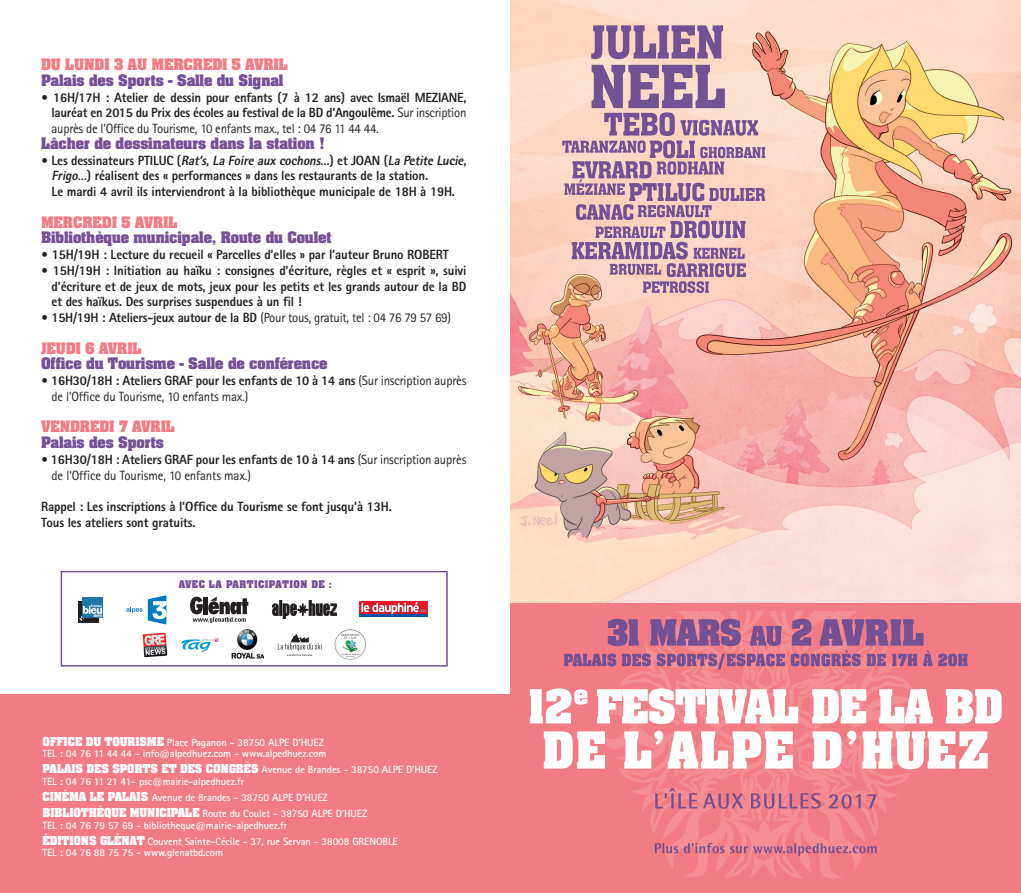
<style>
.page{position:relative;width:1021px;height:893px;background:#fff}
.page>*{position:absolute;margin:0;border:0;box-sizing:border-box;transform-origin:0 0}
.t1{font:700 13.5px "Aachen";letter-spacing:-.01em;color:#745095}
.t2{font:700 13.5px "Aachen";letter-spacing:-.01em;color:#f27b84}
.t3{font:800 13.35px/15.8px "Rotis Sans Serif";letter-spacing:-.01em;color:#231f20;text-align:justify;scale:.96 1}
.t4{font:13.35px/15.8px "Rotis Sans Serif";letter-spacing:-.015em;color:#231f20;scale:.96 1}
.t5{font:700 10.5px/11.7px "Rotis Sans Serif";letter-spacing:-.01em;color:#fff}
.t6{font:700 9px "Aachen";letter-spacing:.05em;color:#745095}
.s1{font-weight:400}
.s2{font-style:italic}
.s3{font-weight:800}
.s4{font-family:"Aachen"}
</style>
<div class="page">
<div style="left:510px;top:563px;width:510px;height:330px;background:#f27b84"></div>
<div style="left:0;top:694px;width:510px;height:199px;background:#f27b84"></div>
<svg style="left:615px;top:611px;width:317px;height:267px"></svg>
<svg style="left:530px;top:688px;width:471px;height:36px"></svg>
<svg style="left:543px;top:731px;width:444px;height:38px"></svg>
<svg style="left:564px;top:619px;width:403px;height:50px"></svg>
<svg style="left:655px;top:843px;width:221px;height:13px"></svg>
<svg style="left:655px;top:788px;width:221px;height:21px"></svg>
<svg style="left:61px;top:571px;width:387px;height:96px"></svg>
<svg style="left:181px;top:638px;width:37px;height:14px"></svg>
<svg style="left:278px;top:634px;width:44px;height:22px"></svg>
<img style="left:142px;top:633px;width:26px;height:23px">
<img style="left:237px;top:630px;width:22px;height:20px">
<img style="left:231px;top:651px;width:33px;height:9px">
<svg style="left:190px;top:597px;width:58px;height:26px"></svg>
<img style="left:78px;top:598px;width:25px;height:24px">
<svg style="left:126px;top:607px;width:16px;height:6px"></svg>
<svg style="left:148px;top:595px;width:18px;height:29px"></svg>
<svg style="left:360px;top:601px;width:68px;height:13px"></svg>
<hr style="left:360px;top:614px;width:68px;height:3px;background:#0157a5">
<svg style="left:361px;top:602px;width:65px;height:13px"></svg>
<img style="left:272px;top:601px;width:65px;height:18px">
<img style="left:334px;top:628px;width:32px;height:32px">
<img style="left:510px;top:0;width:510px;height:602px">
<svg style="left:591px;top:25px;width:132px;height:34px;background:#a884a5"></svg>
<svg style="left:562px;top:65px;width:203px;height:228px;background:#cba6b2"></svg>
<p class="t2" style="left:41px;top:55px;width:248px">DU LUNDI 3 AU MERCREDI 5 AVRIL</p>
<p class="t1" style="left:41px;top:70px;width:244px">Palais des Sports - Salle du Signal</p>
<p class="t3" style="left:52px;top:89px;width:434px;text-indent:-10px">• 16H/17H : Atelier de dessin pour enfants (7 à 12 ans) avec Ismaël MEZIANE, lauréat en 2015 du Prix des écoles au festival de la BD d’Angoulême. <span class="s1">Sur inscription auprès de l’Office du Tourisme, 10 enfants max., tel : 04 76 11 44 44.</span></p>
<p class="t1" style="left:41px;top:133px;width:285px">Lâcher de dessinateurs dans la station !</p>
<p class="t3" style="left:52px;top:152px;width:433px;text-align:left;text-indent:-10px">• Le s d e s s i n a te u r s PT I L U C ( <span class="s2">Rat’s</span>, <span class="s2">La Foire aux cochons</span>… ) e t J OA N ( <span class="s2">La Petite Lucie</span>,<br><span class="s2">Frigo</span>…) réalisent des « performances » dans les restaurants de la station.<br>Le mardi 4 avril ils interviendront à la bibliothèque municipale de 18H à 19H.</p>
<p class="t2" style="left:41px;top:212px;width:138px">MERCREDI 5 AVRIL</p>
<p class="t1" style="left:41px;top:228px;width:292px">Bibliothèque municipale, Route du Coulet</p>
<p class="t3" style="left:41px;top:247px;width:426px">• 15H/19H : Lecture du recueil « Parcelles d’elles » par l’auteur Bruno ROBERT</p>
<p class="t3" style="left:52px;top:262px;width:434px;text-indent:-10px">• 15H/19H : Initiation au haïku : consignes d’écriture, règles et « esprit », suivi d’écriture et de jeux de mots, jeux pour les petits et les grands autour de la BD et des haïkus. Des surprises suspendues à un fil !</p>
<p class="t3" style="left:41px;top:310px;width:428px">• 15H/19H : Ateliers-jeux autour de la BD <span class="s1">(Pour tous, gratuit, tel : 04 76 79 57 69)</span></p>
<p class="t2" style="left:41px;top:338px;width:102px">JEUDI 6 AVRIL</p>
<p class="t1" style="left:41px;top:354px;width:288px">Office du Tourisme - Salle de conférence</p>
<p class="t4" style="left:52px;top:373px;width:433px;text-indent:-10px"><span class="s3">• 16H30/18H : Ateliers GRAF pour les enfants de 10 à 14 ans</span> (Sur inscription auprès de l’Office du Tourisme, 10 enfants max.)</p>
<p class="t2" style="left:41px;top:417px;width:136px">VENDREDI 7 AVRIL</p>
<p class="t1" style="left:41px;top:433px;width:124px">Palais des Sports</p>
<p class="t4" style="left:52px;top:451px;width:433px;text-indent:-10px"><span class="s3">• 16H30/18H : Ateliers GRAF pour les enfants de 10 à 14 ans</span> (Sur inscription auprès de l’Office du Tourisme, 10 enfants max.)</p>
<p class="t3" style="left:41px;top:499px;width:367px">Rappel : Les inscriptions à l’Office du Tourisme se font jusqu’à 13H.<br>Tous les ateliers sont gratuits.</p>
<p class="t6" style="left:179px;top:577px;width:155px">AVEC LA PARTICIPATION DE :</p>
<p class="t5" style="left:43px;top:736px;width:285px"><span class="s4">OFFICE DU TOURISME</span> Place Paganon - 38750 ALPE D’HUEZ<br>TEL : 04 76 11 44 44 - info@alpedhuez.com - www.alpedhuez.com</p>
<p class="t5" style="left:43px;top:764px;width:396px"><span class="s4">PALAIS DES SPORTS ET DES CONGRÈS</span> Avenue de Brandes - 38750 ALPE D’HUEZ<br>TEL : 04 76 11 21 41- psc@mairie-alpedhuez.fr</p>
<p class="t5" style="left:43px;top:789px;width:326px;line-height:15.9px"><span class="s4">CINÉMA LE PALAIS</span> Avenue de Brandes - 38750 ALPE D’HUEZ<br><span class="s4">BIBLIOTHÈQUE MUNICIPALE</span> Route du Coulet - 38750 ALPE D’HUEZ</p>
<p class="t5" style="left:43px;top:817px;width:357px;line-height:15.9px">TEL : 04 76 79 57 69 - bibliotheque@mairie-alpedhuez.fr<br><span class="s4">ÉDITIONS GLÉNAT</span> Couvent Sainte-Cécile - 37, rue Servan - 38008 GRENOBLE</p>
<p class="t5" style="left:43px;top:847px;width:182px">TEL : 04 76 88 75 75 - www.glenatbd.com</p>
</div>
